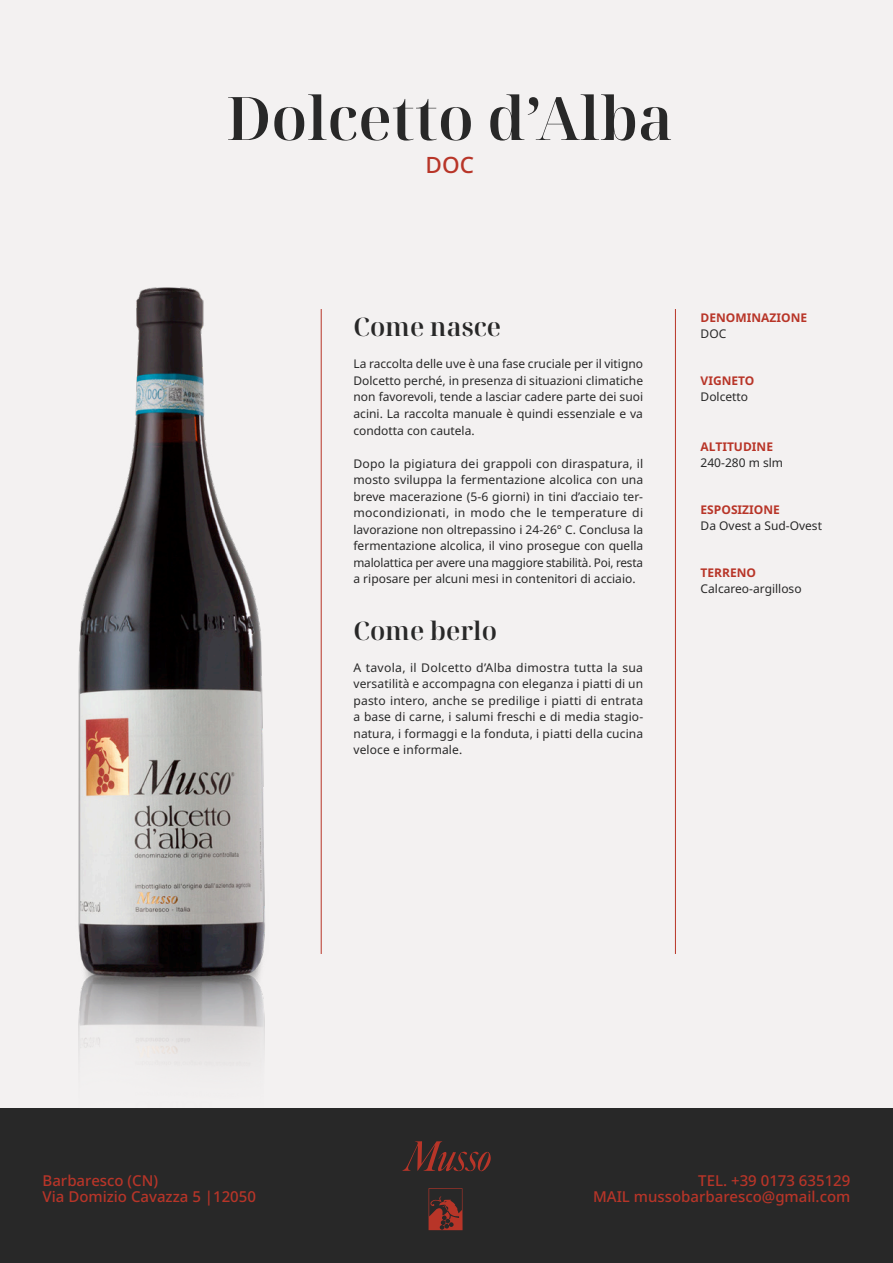
<style>
.page{position:relative;width:893px;height:1263px;background:#fff}
.page>*{position:absolute;margin:0;border:0;box-sizing:border-box;transform-origin:0 0}
.t1{font:600 60px "Noto Serif Display";color:#282828}
.t2{font:600 25.5px "Noto Serif Display";color:#282828}
.t3{font:500 22.5px "Noto Sans";color:#b83528}
.t4{font:500 15px/16.5px "Noto Sans";color:#b83528}
.t5{font:12px/16.5px "Noto Sans";color:#282828;text-align:justify}
.t6{font:700 12px "Noto Sans";color:#b83528}
</style>
<div class="page">
<div style="left:0;top:0;width:893px;height:1169px;background:#f3f1f1"></div>
<div style="left:0;top:1108px;width:893px;height:155px;background:#282828"></div>
<svg style="left:429px;top:1188px;width:34px;height:42px"></svg>
<svg style="left:402px;top:1141px;width:89px;height:31px"></svg>
<img style="left:78px;top:288px;width:187px;height:778px">
<hr style="left:321px;top:309px;width:1px;height:645px;background:#b83528">
<hr style="left:675px;top:309px;width:1px;height:645px;background:#b83528">
<h1 class="t1" style="left:226px;top:77px;width:448px">Dolcetto d’Alba</h1>
<h3 class="t3" style="left:425px;top:149px;width:50px">DOC</h3>
<h2 class="t2" style="left:353px;top:309px;width:149px">Come nasce</h2>
<p class="t5" style="left:353px;top:356px;width:291px">La raccolta delle uve è una fase cruciale per il vitigno Dolcetto perché, in presenza di situazioni climatiche non favorevoli, tende a lasciar cadere parte dei suoi acini. La raccolta manuale è quindi essenziale e va condotta con cautela.</p>
<p class="t5" style="left:353px;top:455px;width:291px">Dopo la pigiatura dei grappoli con diraspatura, il mosto sviluppa la fermentazione alcolica con una breve macerazione (5-6 giorni) in tini d’acciaio ter&shy;mocondizionati, in modo che le temperature di lavorazione non oltrepassino i 24-26° C. Conclusa la fermentazione alcolica, il vino prosegue con quella malolattica per avere una maggiore stabilità. Poi, resta a riposare per alcuni mesi in contenitori di acciaio.</p>
<h2 class="t2" style="left:353px;top:613px;width:145px">Come berlo</h2>
<p class="t5" style="left:353px;top:659px;width:291px">A tavola, il Dolcetto d’Alba dimostra tutta la sua versatilità e accompagna con eleganza i piatti di un pasto intero, anche se predilige i piatti di entrata a base di carne, i salumi freschi e di media stagio&shy;natura, i formaggi e la fonduta, i piatti della cucina veloce e informale.</p>
<p class="t6" style="left:701px;top:309px;width:108px">DENOMINAZIONE</p>
<p class="t5" style="left:701px;top:326px;width:27px">DOC</p>
<p class="t6" style="left:701px;top:372px;width:55px">VIGNETO</p>
<p class="t5" style="left:701px;top:389px;width:49px">Dolcetto</p>
<p class="t6" style="left:701px;top:438px;width:74px">ALTITUDINE</p>
<p class="t5" style="left:701px;top:455px;width:84px">240-280 m slm</p>
<p class="t6" style="left:701px;top:501px;width:81px">ESPOSIZIONE</p>
<p class="t5" style="left:701px;top:518px;width:123px">Da Ovest a Sud-Ovest</p>
<p class="t6" style="left:701px;top:564px;width:57px">TERRENO</p>
<p class="t5" style="left:701px;top:581px;width:103px">Calcareo-argilloso</p>
<p class="t4" style="left:43px;top:1172px;width:215px">Barbaresco (CN)<br>Via Domizio Cavazza 5 |12050</p>
<p class="t4" style="left:593px;top:1172px;width:259px;text-align:right">TEL. +39 0173 635129<br>MAIL mussobarbaresco@gmail.com</p>
</div>
